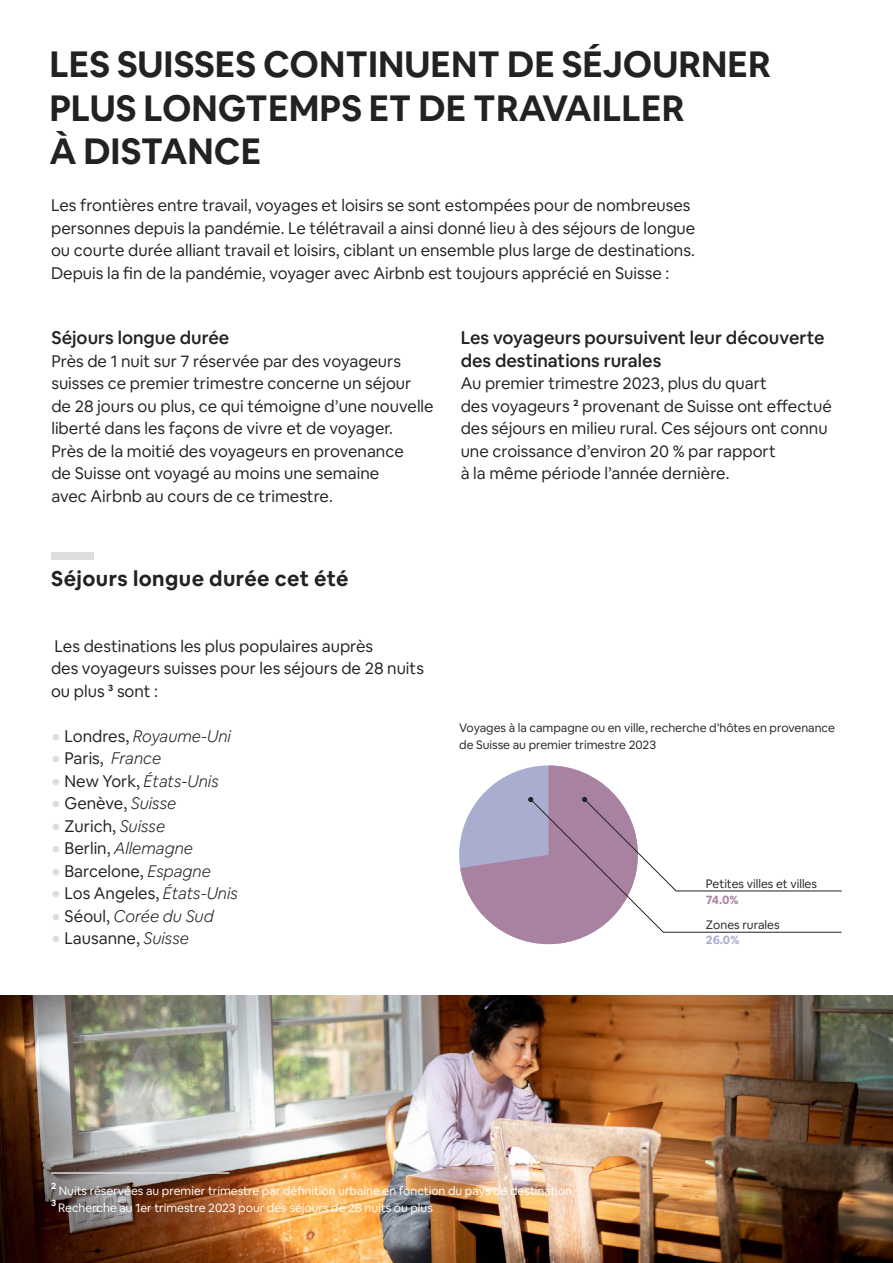
<style>
.page{position:relative;width:893px;height:1263px;background:#fff}
.page>*{position:absolute;margin:0;border:0;box-sizing:border-box;transform-origin:0 0}
.t1{font:700 36px/43.2px "Airbnb Cereal";color:#222}
.t2{font:700 21px "Airbnb Cereal";letter-spacing:.02em;color:#222}
.t3{font:500 18px/22.5px "Airbnb Cereal";color:#222}
.t4{font:16.5px/22.5px "Airbnb Cereal";color:#222}
.t5{font:italic 300 16.5px "Airbnb Cereal";color:#222}
.t6{font:12px "Airbnb Cereal";color:#fff}
.t7{font:12px/16.5px "Airbnb Cereal";color:#222}
.t8{font:700 12px "Airbnb Cereal";color:#a982a1}
.t9{font:700 12px "Airbnb Cereal";color:#a9add0}
.t10{font:700 9px "Airbnb Cereal";color:#fff}
.s1{font-weight:500;font-style:normal;font-size:18px;color:#ddd}
.s2{font-weight:400;font-style:normal}
.s3{font-weight:500;font-size:18px;color:#ddd}
.s4{font-weight:300;font-style:italic}
</style>
<div class="page">
<img style="left:0;top:995px;width:893px;height:268px">
<hr style="left:52px;top:1172px;width:177px;height:2px;background:#ddd">
<div style="left:51px;top:553px;width:43px;height:7px;background:#ddd"></div>
<svg style="left:460px;top:765px;width:382px;height:179px"></svg>
<h1 class="t1" style="left:49px;top:43px;width:723px">LES SUISSES CONTINUENT DE SÉJOURNER<br>PLUS LONGTEMPS ET DE TRAVAILLER<br>À DISTANCE</h1>
<p class="t4" style="left:51px;top:194px;width:646px">Les frontières entre travail, voyages et loisirs se sont estompées pour de nombreuses personnes depuis la pandémie. Le télétravail a ainsi donné lieu à des séjours de longue ou courte durée alliant travail et loisirs, ciblant un ensemble plus large de destinations.<br>Depuis la fin de la pandémie, voyager avec Airbnb est toujours apprécié en Suisse :</p>
<p class="t3" style="left:51px;top:327px;width:179px">Séjours longue durée</p>
<p class="t4" style="left:51px;top:350px;width:384px">Près de 1 nuit sur 7 réservée par des voyageurs suisses ce premier trimestre concerne un séjour de 28 jours ou plus, ce qui témoigne d’une nouvelle liberté dans les façons de vivre et de voyager.<br>Près de la moitié des voyageurs en provenance<br>de Suisse ont voyagé au moins une semaine<br>avec Airbnb au cours de ce trimestre.</p>
<p class="t3" style="left:461px;top:327px;width:366px">Les voyageurs poursuivent leur découverte des destinations rurales</p>
<p class="t4" style="left:461px;top:372px;width:373px">Au premier trimestre 2023, plus du quart<br>des voyageurs <sup>2</sup> provenant de Suisse ont effectué des séjours en milieu rural. Ces séjours ont connu une croissance d’environ 20 % par rapport<br>à la même période l’année dernière.</p>
<p class="t2" style="left:51px;top:565px;width:299px">Séjours longue durée cet été</p>
<p class="t4" style="left:51px;top:635px;width:374px">Les destinations les plus populaires auprès<br>des voyageurs suisses pour les séjours de 28 nuits ou plus <sup>3</sup> sont :</p>
<p class="t5" style="left:51px;top:726px;width:181px"><span class="s1">•</span> <span class="s2">Londres,</span> Royaume-Uni</p>
<p class="t4" style="left:51px;top:747px;width:112px"><span class="s3">•</span> Paris, <span class="s4">France</span></p>
<p class="t5" style="left:51px;top:771px;width:169px"><span class="s1">•</span> <span class="s2">New York,</span> États-Unis</p>
<p class="t4" style="left:51px;top:792px;width:127px"><span class="s3">•</span> Genève, <span class="s4">Suisse</span></p>
<p class="t4" style="left:51px;top:815px;width:116px"><span class="s3">•</span> Zurich, <span class="s4">Suisse</span></p>
<p class="t5" style="left:51px;top:839px;width:144px"><span class="s1">•</span> <span class="s2">Berlin,</span> Allemagne</p>
<p class="t4" style="left:51px;top:860px;width:161px"><span class="s3">•</span> Barcelone, <span class="s4">Espagne</span></p>
<p class="t4" style="left:51px;top:882px;width:189px"><span class="s3">•</span> Los Angeles, <span class="s4">États-Unis</span></p>
<p class="t5" style="left:51px;top:906px;width:164px"><span class="s1">•</span> <span class="s2">Séoul,</span> Corée du Sud</p>
<p class="t4" style="left:51px;top:927px;width:139px"><span class="s3">•</span> Lausanne, <span class="s4">Suisse</span></p>
<p class="t7" style="left:459px;top:720px;width:377px">Voyages à la campagne ou en ville, recherche d’hôtes en provenance de Suisse au premier trimestre 2023</p>
<p class="t7" style="left:706px;top:875px;width:113px">Petites villes et villes</p>
<p class="t8" style="left:706px;top:892px;width:34px">74.0%</p>
<p class="t9" style="left:706px;top:932px;width:35px">26.0%</p>
<p class="t7" style="left:706px;top:917px;width:75px">Zones rurales</p>
<p class="t10" style="left:51px;top:1181px;width:7px">2</p>
<p class="t6" style="left:59px;top:1184px;width:515px">Nuits réservées au premier trimestre par définition urbaine en fonction du pays de destination</p>
<p class="t10" style="left:51px;top:1197px;width:7px">3</p>
<p class="t6" style="left:58px;top:1200px;width:376px">Recherche au 1er trimestre 2023 pour des séjours de 28 nuits ou plus</p>
</div>
